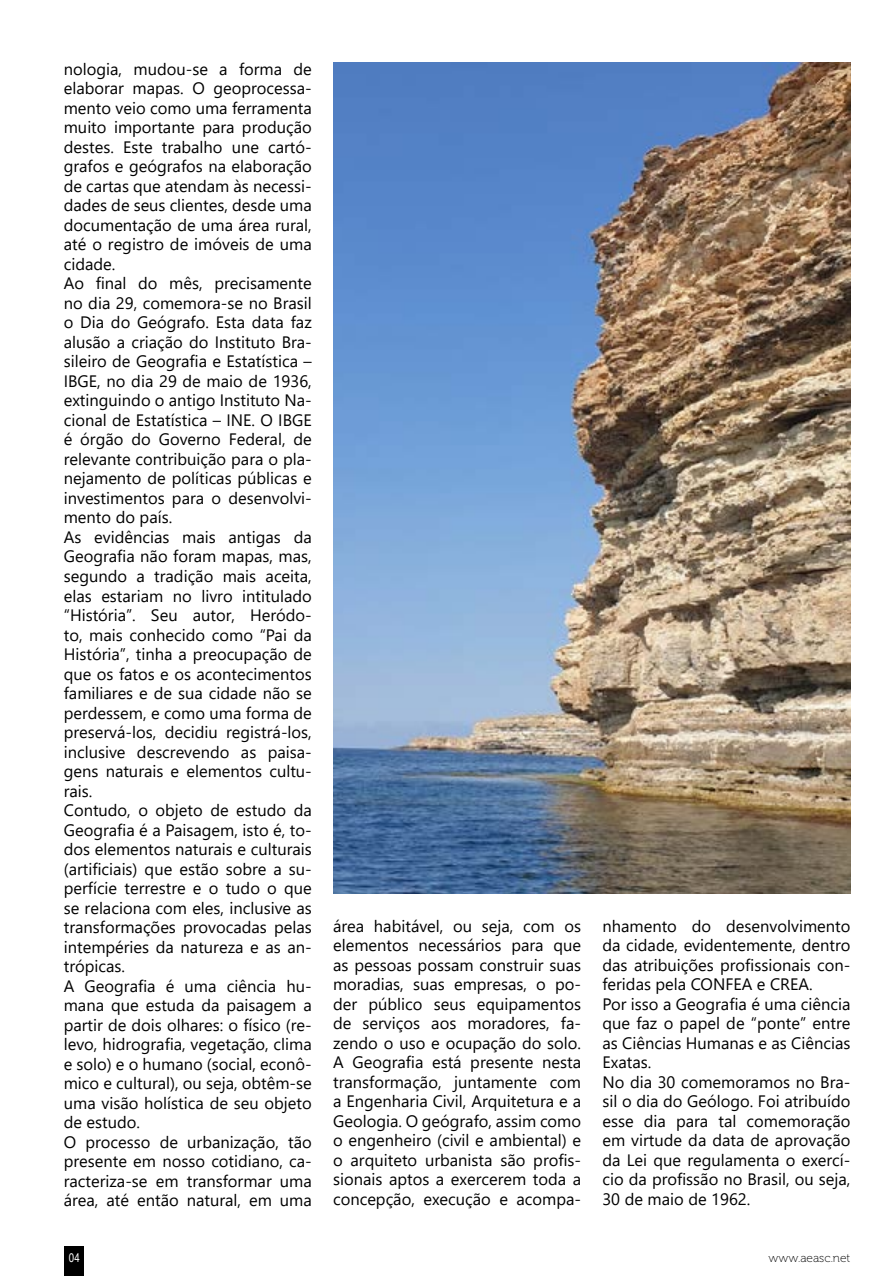
<style>
.page{position:relative;width:893px;height:1276px;background:#fff}
.page>*{position:absolute;margin:0;border:0;box-sizing:border-box;transform-origin:0 0}
.t1{font:16.5px/19.5px "Segoe UI";color:#000}
.t2{font:12px "Museo 100";color:#000}
.t3{font:12px "Arial Narrow";color:#fff}
</style>
<div class="page">
<img style="left:333px;top:63px;width:517px;height:830px">
<div style="left:65px;top:1247px;width:19px;height:29px;background:#000"></div>
<p class="t1" style="left:64px;top:58px;width:250px">nologia, mudou-se a forma de elaborar mapas. O geoprocessa&shy;mento veio como uma ferramenta muito importante para produção destes. Este trabalho une cartó&shy;grafos e geógrafos na elaboração de cartas que atendam às necessi&shy;dades de seus clientes, desde uma documentação de uma área rural, até o registro de imóveis de uma cidade.<br>Ao final do mês, precisamente no dia 29, comemora-se no Brasil o Dia do Geógrafo. Esta data faz alusão a criação do Instituto Bra&shy;sileiro de Geografia e Estatística –<br>IBGE, no dia 29 de maio de 1936, extinguindo o antigo Instituto Na&shy;cional de Estatística – INE. O IBGE é órgão do Governo Federal, de relevante contribuição para o pla&shy;nejamento de políticas públicas e investimentos para o desenvolvi&shy;mento do país.<br>As evidências mais antigas da<br>Geografia não foram mapas, mas, segundo a tradição mais aceita, elas estariam no livro intitulado “História”. Seu autor, Heródo&shy;to, mais conhecido como “Pai da<br>História”, tinha a preocupação de que os fatos e os acontecimentos familiares e de sua cidade não se perdessem, e como uma forma de preservá-los, decidiu registrá-los, inclusive descrevendo as paisa&shy;gens naturais e elementos cultu&shy;rais.<br>Contudo, o objeto de estudo da<br>Geografia é a Paisagem, isto é, to&shy;dos elementos naturais e culturais (artificiais) que estão sobre a su&shy;perfície terrestre e o tudo o que se relaciona com eles, inclusive as transformações provocadas pelas intempéries da natureza e as an&shy;trópicas.<br>A Geografia é uma ciência hu&shy;mana que estuda da paisagem a partir de dois olhares: o físico (re&shy;levo, hidrografia, vegetação, clima e solo) e o humano (social, econô&shy;mico e cultural), ou seja, obtêm-se uma visão holística de seu objeto de estudo.<br>O processo de urbanização, tão presente em nosso cotidiano, ca&shy;racteriza-se em transformar uma área, até então natural, em uma</p>
<p class="t1" style="left:333px;top:914px;width:250px;text-align:justify">área habitável, ou seja, com os elementos necessários para que as pessoas possam construir suas moradias, suas empresas, o po&shy;der público seus equipamentos de serviços aos moradores, fa&shy;zendo o uso e ocupação do solo.<br>A Geografia está presente nesta transformação, juntamente com a Engenharia Civil, Arquitetura e a Geologia. O geógrafo, assim como o engenheiro (civil e ambiental) e o arquiteto urbanista são profis&shy;sionais aptos a exercerem toda a concepção, execução e acompa-</p>
<p class="t1" style="left:602px;top:914px;width:250px">nhamento do desenvolvimento da cidade, evidentemente, dentro das atribuições profissionais con&shy;feridas pela CONFEA e CREA.<br>Por isso a Geografia é uma ciência que faz o papel de “ponte” entre as Ciências Humanas e as Ciências<br>Exatas.<br>No dia 30 comemoramos no Bra&shy;sil o dia do Geólogo. Foi atribuído esse dia para tal comemoração em virtude da data de aprovação da Lei que regulamenta o exercí&shy;cio da profissão no Brasil, ou seja,<br>30 de maio de 1962.</p>
<p class="t3" style="left:69px;top:1249px;width:12px">04</p>
<p class="t2" style="left:768px;top:1251px;width:83px">www.aeasc.net</p>
</div>
